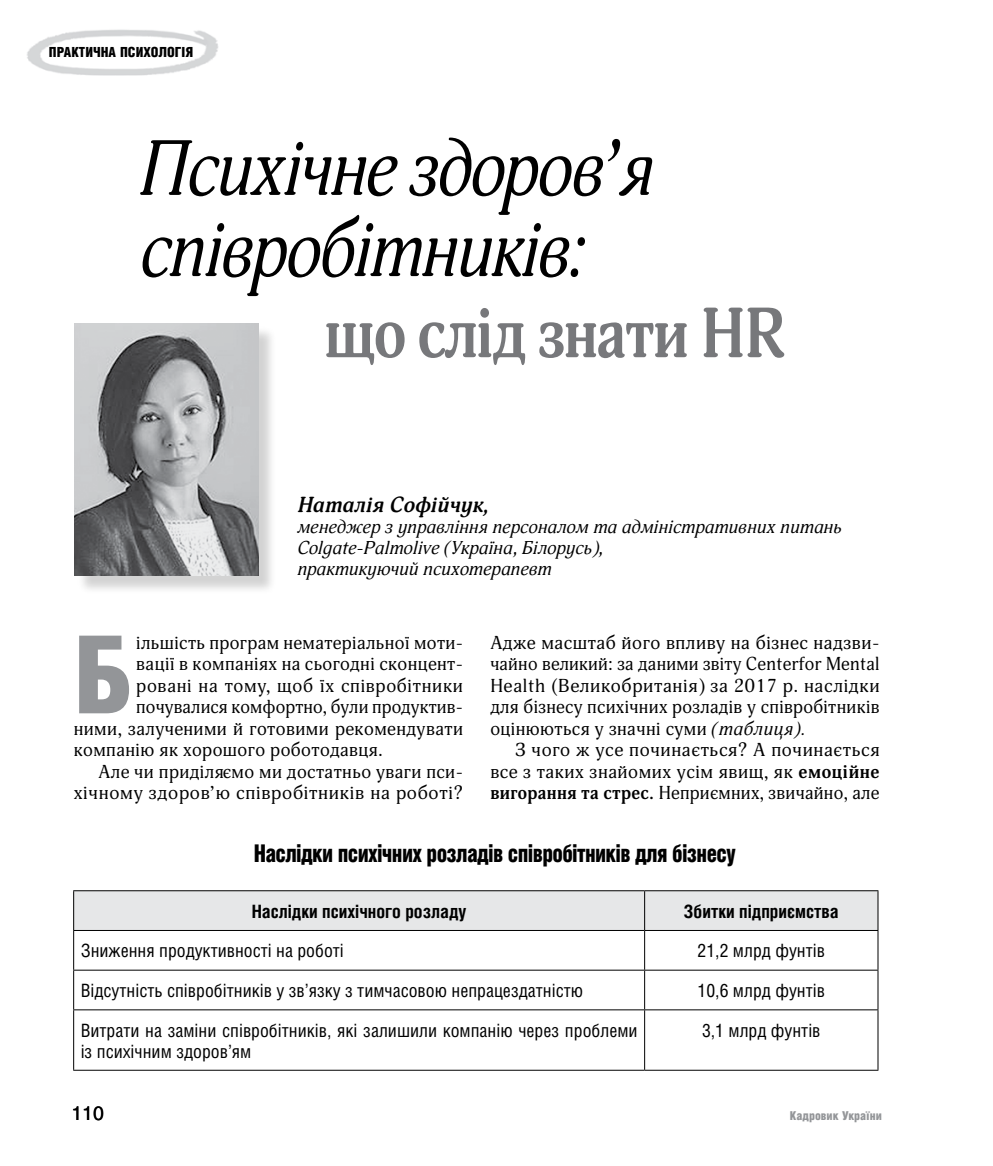
<style>
.page{position:relative;width:993px;height:1166px;background:#fff}
.page>*{position:absolute;margin:0;border:0;box-sizing:border-box;transform-origin:0 0}
.t1{font:108.15px "Helios Cond Black C";color:#939598}
.t2{font:italic 77.52px/81.2px "Adonis C";letter-spacing:-.03em;color:#000;scale:.9 1}
.t3{font:700 70px "Adonis C";letter-spacing:-.03em;color:#77787b;scale:.9 1}
.t4{font:24.5px "Helios Cond Black C";letter-spacing:-.03em;color:#000;scale:.9 1}
.t5{font:italic 700 21px "Adonis C";color:#000}
.t6{font:19.25px "Helios C";color:#000}
.t7{font:18.38px/21.5px "Adonis C";letter-spacing:.025em;color:#000;text-align:justify}
.t8{font:18.38px/21px "Helios Cond C";color:#000}
.t9{font:italic 18.38px/21px "Adonis C";color:#000}
.t10{font:700 18.38px "Helios Cond C";color:#000}
.t11{font:14px "Helios Cond Black C";color:#000}
.t12{font:12.25px "Helios Cond Black C";color:#939598}
.s1{font-style:italic}
.s2{font-weight:700}
</style>
<div class="page">
<img style="left:27px;top:29px;width:191px;height:47px">
<div style="left:77px;top:326px;width:200px;height:269px;background:#000;opacity:.18"></div>
<img style="left:74px;top:323px;width:184px;height:252px">
<div style="left:74px;top:891px;width:803px;height:39px;background:#e6e7e8"></div>
<hr style="left:73px;top:890px;width:571px;height:1px;background:#000">
<hr style="left:73px;top:891px;width:1px;height:39px;background:#000">
<hr style="left:644px;top:890px;width:234px;height:1px;background:#000">
<hr style="left:644px;top:891px;width:1px;height:39px;background:#000">
<hr style="left:877px;top:891px;width:1px;height:39px;background:#000">
<hr style="left:73px;top:930px;width:571px;height:1px;background:#000">
<hr style="left:73px;top:931px;width:1px;height:39px;background:#000">
<hr style="left:644px;top:930px;width:234px;height:1px;background:#000">
<hr style="left:644px;top:931px;width:1px;height:39px;background:#000">
<hr style="left:877px;top:931px;width:1px;height:39px;background:#000">
<hr style="left:73px;top:970px;width:571px;height:1px;background:#000">
<hr style="left:73px;top:970px;width:1px;height:39px;background:#000">
<hr style="left:644px;top:970px;width:234px;height:1px;background:#000">
<hr style="left:644px;top:970px;width:1px;height:39px;background:#000">
<hr style="left:877px;top:970px;width:1px;height:39px;background:#000">
<hr style="left:73px;top:1009px;width:571px;height:1px;background:#000">
<hr style="left:73px;top:1010px;width:1px;height:60px;background:#000">
<hr style="left:644px;top:1009px;width:234px;height:1px;background:#000">
<hr style="left:644px;top:1010px;width:1px;height:60px;background:#000">
<hr style="left:877px;top:1010px;width:1px;height:60px;background:#000">
<hr style="left:73px;top:1070px;width:571px;height:1px;background:#000">
<hr style="left:644px;top:1070px;width:234px;height:1px;background:#000">
<p class="t11" style="left:49px;top:44px;width:146px">ПРАКТИЧНА ПСИХОЛОГІЯ</p>
<h2 class="t2" style="left:140px;top:130px;width:572px">Психічне здоров’я співробітників:</h2>
<h3 class="t3" style="left:324px;top:293px;width:513px">що слід знати HR</h3>
<p class="t5" style="left:297px;top:492px;width:192px">Наталія Софійчук,</p>
<p class="t9" style="left:297px;top:517px;width:545px">менеджер з управління персоналом та адміністративних питань<br>Colgate-Palmolive (Україна, Білорусь),<br>практикуючий психотерапевт</p>
<h1 class="t1" style="left:74px;top:613px;width:61px">Б</h1>
<p class="t7" style="left:136px;top:632px;width:328px">ільшість програм нематеріальної моти-</p>
<p class="t7" style="left:136px;top:653px;width:325px">вації в компаніях на сьогодні сконцент-</p>
<p class="t7" style="left:136px;top:675px;width:328px">ровані на тому, щоб їх співробітники</p>
<p class="t7" style="left:136px;top:696px;width:328px">почувалися комфортно, були продуктив-</p>
<p class="t7" style="left:74px;top:718px;width:390px">ними, залученими й готовими рекомендувати</p>
<p class="t7" style="left:74px;top:739px;width:310px">компанію як хорошого роботодавця.</p>
<p class="t7" style="left:98px;top:761px;width:366px">Але чи приділяємо ми достатньо уваги пси-</p>
<p class="t7" style="left:74px;top:782px;width:390px">хічному здоров’ю співробітників на роботі?</p>
<p class="t7" style="left:490px;top:632px;width:390px">Адже масштаб його впливу на бізнес надзви&shy;чайно великий: за даними звіту Centerfor Mental Health (Великобританія) за 2017 р. наслідки для бізнесу психічних розладів у співробітників оцінюються у значні суми <span class="s1">(таблиця).</span></p>
<p class="t7" style="left:490px;top:739px;width:390px;text-indent:25px">З чого ж усе починається? А починається все з таких знайомих усім явищ, як <span class="s2">емоційне вигорання та стрес.</span> Неприємних, звичайно, але</p>
<h3 class="t4" style="left:254px;top:839px;width:537px">Наслідки психічних розладів співробітників для бізнесу</h3>
<p class="t10" style="left:252px;top:900px;width:216px">Наслідки психічного розладу</p>
<p class="t10" style="left:683px;top:900px;width:156px">Збитки підприємства</p>
<p class="t8" style="left:81px;top:940px;width:264px">Зниження продуктивності на роботі</p>
<p class="t8" style="left:697px;top:940px;width:129px">21,2 млрд фунтів</p>
<p class="t8" style="left:81px;top:980px;width:503px">Відсутність співробітників у зв’язку з тимчасовою непрацездатністю</p>
<p class="t8" style="left:697px;top:980px;width:129px">10,6 млрд фунтів</p>
<p class="t8" style="left:81px;top:1019px;width:558px">Витрати на заміни співробітників, які залишили компанію через проблеми із психічним здоров’ям</p>
<p class="t8" style="left:701px;top:1019px;width:120px">3,1 млрд фунтів</p>
<p class="t6" style="left:71px;top:1102px;width:34px">110</p>
<p class="t12" style="left:789px;top:1108px;width:94px">Кадровик України</p>
</div>
